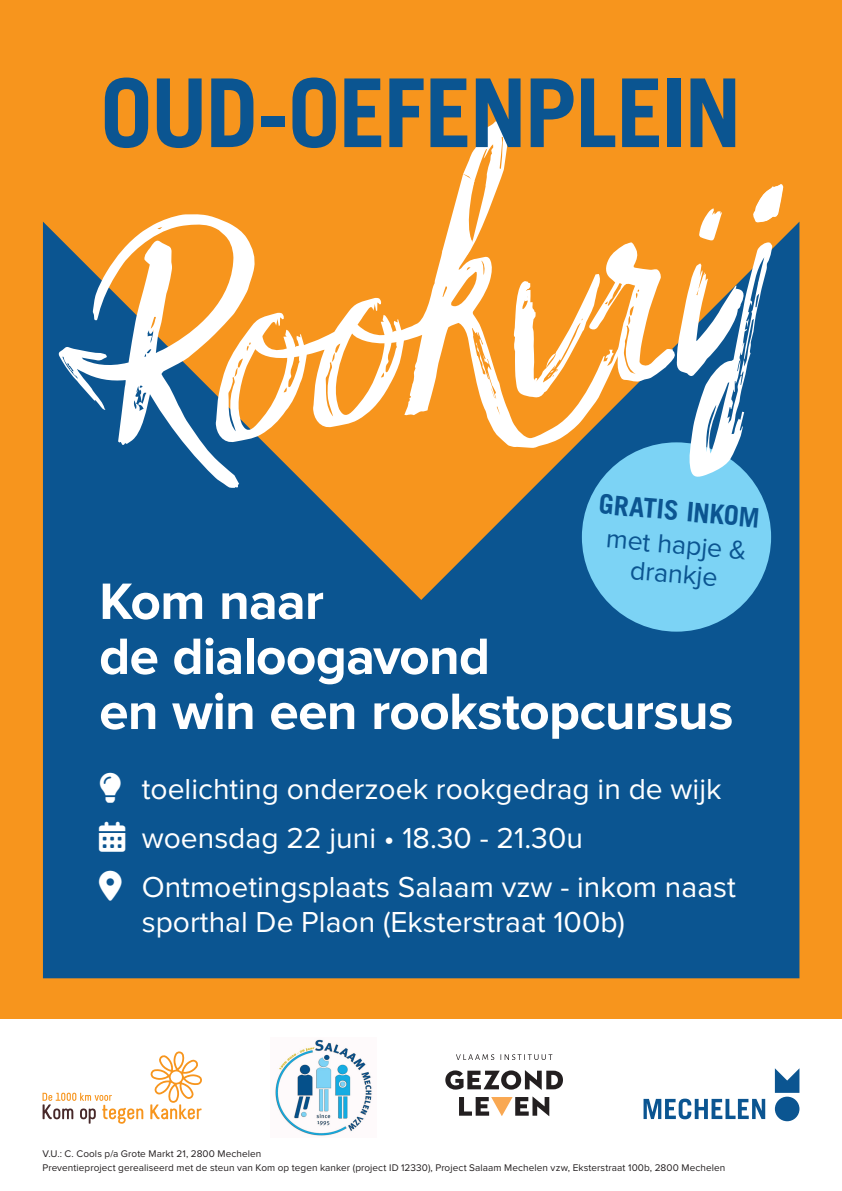
<style>
.page{position:relative;width:842px;height:1191px;background:#fff}
.page>*{position:absolute;margin:0;border:0;box-sizing:border-box;transform-origin:0 0}
.t1{font:700 95px "Trade Gothic LT Pro";letter-spacing:-.03em;color:#0b5591}
.t2{font:700 53px/55px "Proxima Nova";letter-spacing:-.015em;color:#fff}
.t3{font:30px/49.2px "Proxima Nova";color:#fff}
.t4{font:27px/29px "Proxima Nova";color:#0b5591;text-align:center}
.t5{font:700 27px "Trade Gothic LT Pro";color:#0b5591}
.t6{font:10px/14px "Proxima Nova";letter-spacing:.005em;color:#231f20}
</style>
<div class="page">
<div style="left:0;top:0;width:842px;height:1018px;background:#f7951d"></div>
<svg style="left:643px;top:1098px;width:122px;height:21px"></svg>
<svg style="left:775px;top:1068px;width:24px;height:24px"></svg>
<div style="left:775px;top:1096px;width:24px;height:25px;background:#0b5591;border-radius:50%"></div>
<div style="left:43px;top:222px;width:756px;height:756px;background:#0b5591"></div>
<svg style="left:459px;top:1096px;width:90px;height:20px"></svg>
<svg style="left:445px;top:1070px;width:118px;height:20px"></svg>
<svg style="left:456px;top:1054px;width:38px;height:6px"></svg>
<svg style="left:500px;top:1054px;width:52px;height:6px"></svg>
<img style="left:275px;top:1039px;width:97px;height:97px">
<svg style="left:43px;top:1051px;width:159px;height:72px"></svg>
<div style="left:582px;top:442px;width:189px;height:189px;background:#7cd3f5;border-radius:50%"></div>
<svg style="left:58px;top:214px;width:198px;height:274px"></svg>
<svg style="left:216px;top:237px;width:298px;height:211px"></svg>
<svg style="left:514px;top:184px;width:269px;height:294px"></svg>
<svg style="left:442px;top:121px;width:66px;height:140px"></svg>
<svg style="left:100px;top:772px;width:21px;height:30px"></svg>
<svg style="left:99px;top:822px;width:26px;height:30px"></svg>
<svg style="left:99px;top:871px;width:23px;height:30px"></svg>
<h1 class="t1" style="left:100px;top:55px;width:643px">OUD-OEFENPLEIN</h1>
<h3 class="t5" style="left:601px;top:487px;width:163px;rotate:5deg">GRATIS INKOM</h3>
<h3 class="t4" style="left:607px;top:524px;width:142px;rotate:5deg">met hapje &amp; drankje</h3>
<h2 class="t2" style="left:99px;top:575px;width:636px">Kom naar<br>de dialoogavond<br>en win een rookstopcursus</h2>
<h3 class="t3" style="left:142px;top:765px;width:596px">toelichting onderzoek rookgedrag in de wijk woensdag 22 juni • 18.30 - 21.30u<br>Ontmoetingsplaats Salaam vzw - inkom naast</h3>
<h3 class="t3" style="left:142px;top:898px;width:485px">sporthal De Plaon (Eksterstraat 100b)</h3>
<p class="t6" style="left:43px;top:1147px;width:684px">V.U.: C. Cools p/a Grote Markt 21, 2800 Mechelen<br>Preventieproject gerealiseerd met de steun van Kom op tegen kanker (project ID 12330), Project Salaam Mechelen vzw, Eksterstraat 100b, 2800 Mechelen</p>
</div>
